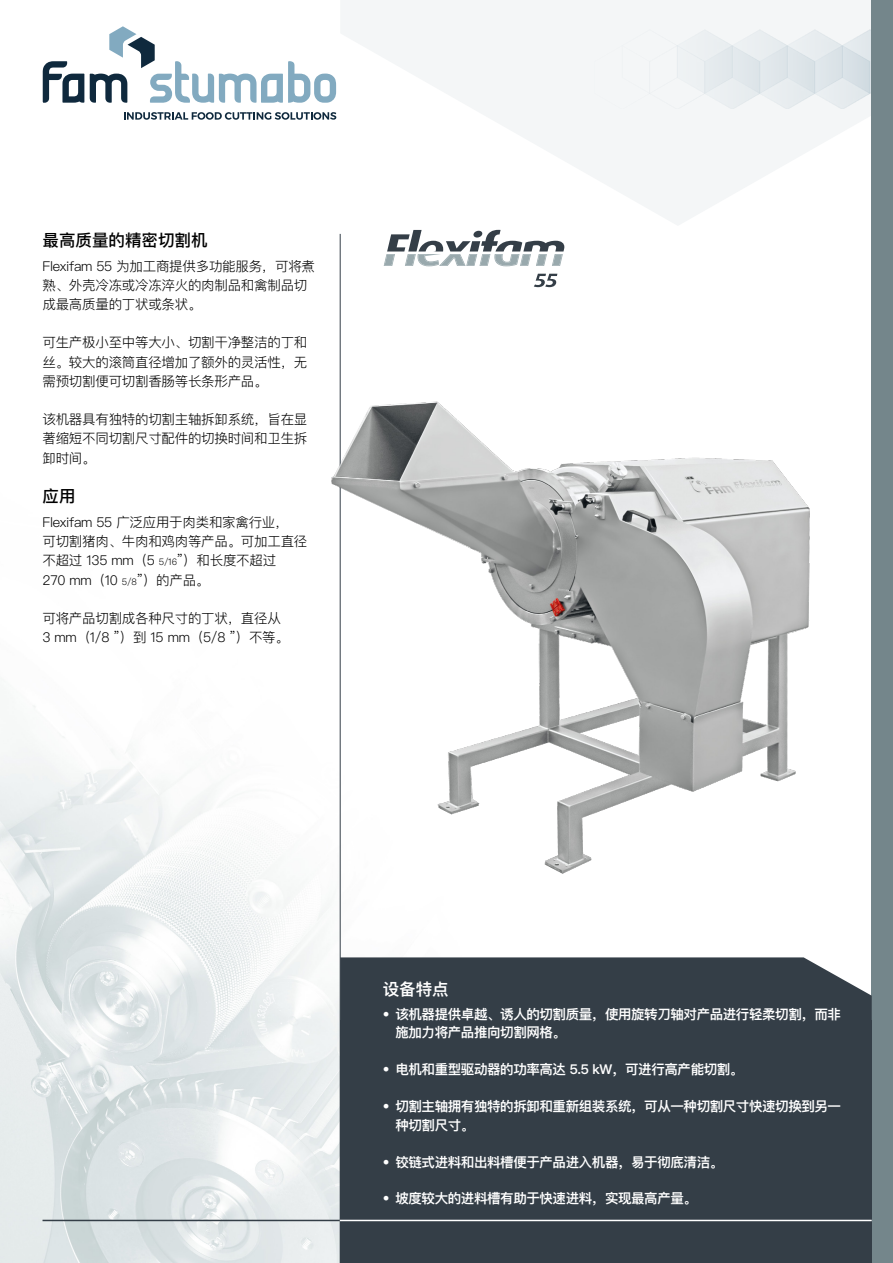
<style>
.page{position:relative;width:893px;height:1263px;background:#fff}
.page>*{position:absolute;margin:0;border:0;box-sizing:border-box;transform-origin:0 0}
.Titel{font:500 16.5px "Ping Fang SC";color:#000}
.Titel_Wit{font:600 16.5px "Ping Fang SC";color:#fff}
.Txt{font:300 13.5px/19.2px "Ping Fang SC";letter-spacing:-.02em;color:#000}
.Txt_Wit{font:600 13.5px/18.5px "Ping Fang SC";letter-spacing:-.03em;color:#fff}
.s1{font-size:9px}
</style>
<div class="page">
<img style="left:0;top:69px;width:872px;height:1194px">
<svg style="left:340px;top:0;width:532px;height:226px;fill:#f4f6f7"></svg>
<svg style="left:43px;top:61px;width:41px;height:42px"></svg>
<svg style="left:90px;top:26px;width:246px;height:77px"></svg>
<svg style="left:124px;top:112px;width:212px;height:8px"></svg>
<img style="left:594px;top:27px;width:278px;height:81px">
<div style="left:872px;top:0;width:21px;height:1263px;background:#74868b"></div>
<hr style="left:340px;top:234px;width:1px;height:1029px;background:#343e47">
<img style="left:332px;top:399px;width:477px;height:477px">
<hr style="left:43px;top:1220px;width:297px;height:1px;background:#343e47">
<div style="left:340px;top:1020px;width:532px;height:243px;background:#343e47"></div>
<div style="left:340px;top:957px;width:532px;height:63px;background:#343e47"></div>
<hr style="left:340px;top:1220px;width:532px;height:1px;background:#fff">
<svg style="left:384px;top:230px;width:180px;height:36px"></svg>
<svg style="left:534px;top:274px;width:23px;height:13px"></svg>
<p class="Titel" style="left:43px;top:230px;width:166px">最高质量的精密切割机</p>
<p class="Txt" style="left:43px;top:256px;width:274px">Flexifam 55 为加工商提供多功能服务，可将煮熟、外壳冷冻或冷冻淬火的肉制品和禽制品切成最高质量的丁状或条状。</p>
<p class="Txt" style="left:43px;top:333px;width:266px;text-align:justify">可生产极小至中等大小、切割干净整洁的丁和丝。较大的滚筒直径增加了额外的灵活性，无需预切割便可切割香肠等长条形产品。</p>
<p class="Txt" style="left:43px;top:410px;width:266px;text-align:justify">该机器具有独特的切割主轴拆卸系统，旨在显著缩短不同切割尺寸配件的切换时间和卫生拆卸时间。</p>
<p class="Titel" style="left:43px;top:486px;width:34px">应用</p>
<p class="Txt" style="left:43px;top:512px;width:266px">Flexifam 55 广泛应用于肉类和家禽行业，<br>可切割猪肉、牛肉和鸡肉等产品。可加工直径不超过 135 mm（5 <span class="s1">5/16</span>”）和长度不超过<br>270 mm（10 <span class="s1">5/8</span>”）的产品。</p>
<p class="Txt" style="left:43px;top:608px;width:248px">可将产品切割成各种尺寸的丁状，直径从<br>3 mm（1/8 ”）到 15 mm（5/8 ”）不等。</p>
<p class="Titel_Wit" style="left:383px;top:979px;width:67px">设备特点</p>
<p class="Txt_Wit" style="left:395px;top:1005px;width:447px;text-indent:-13px">• 该机器提供卓越、诱人的切割质量，使用旋转刀轴对产品进行轻柔切割，而非施加力将产品推向切割网格。</p>
<p class="Txt_Wit" style="left:383px;top:1060px;width:362px">• 电机和重型驱动器的功率高达 5.5 kW，可进行高产能切割。</p>
<p class="Txt_Wit" style="left:395px;top:1097px;width:447px;text-indent:-13px">• 切割主轴拥有独特的拆卸和重新组装系统，可从一种切割尺寸快速切换到另一种切割尺寸。</p>
<p class="Txt_Wit" style="left:383px;top:1152px;width:342px">• 铰链式进料和出料槽便于产品进入机器，易于彻底清洁。</p>
<p class="Txt_Wit" style="left:383px;top:1189px;width:316px">• 坡度较大的进料槽有助于快速进料，实现最高产量。</p>
</div>
